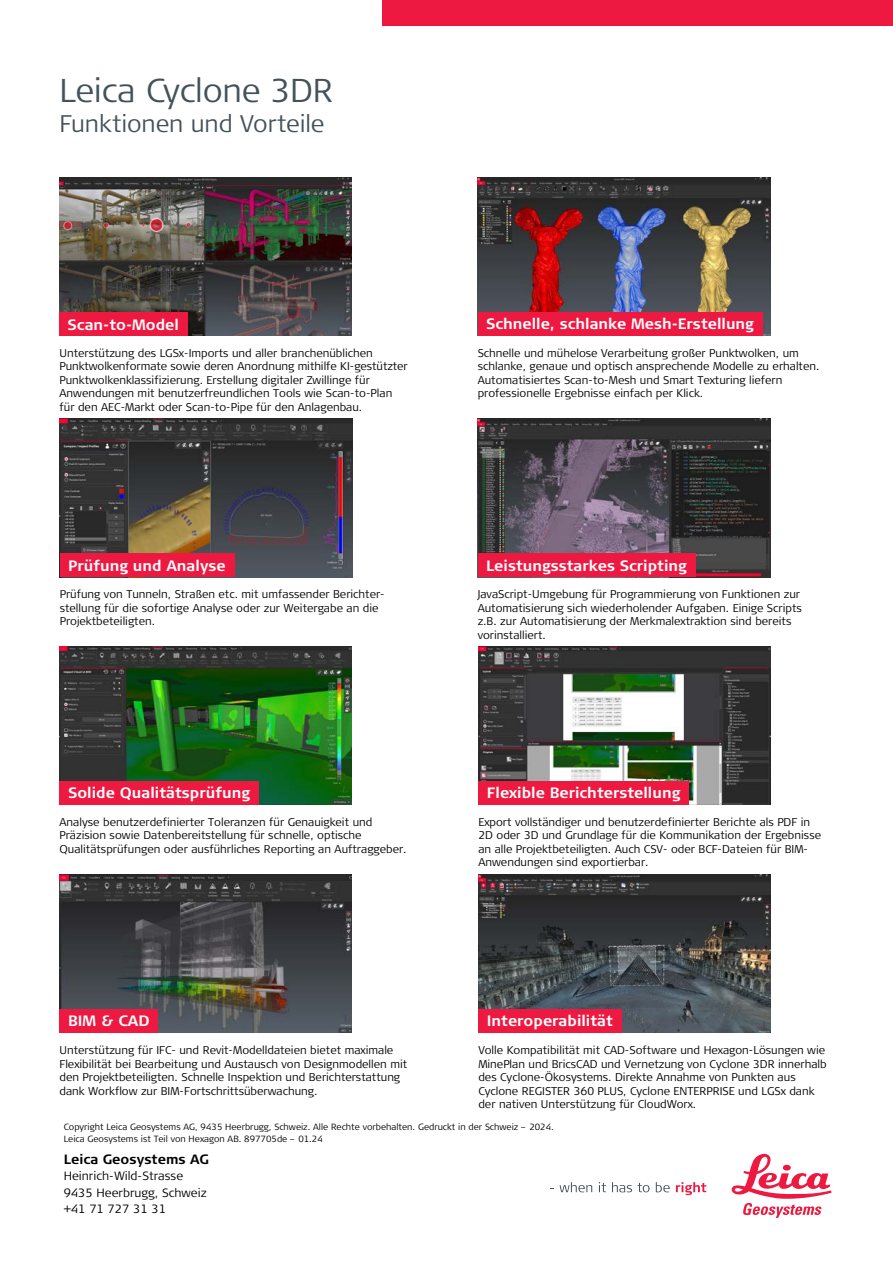
<style>
.page{position:relative;width:893px;height:1263px;background:#fff}
.page>*{position:absolute;margin:0;border:0;box-sizing:border-box;transform-origin:0 0}
.t1{font:300 33px "Signa Column";letter-spacing:-.005em;color:#43525a}
.t2{font:300 24px "Signa Column";letter-spacing:-.005em;color:#43525a}
.t3{font:700 15px "Signa Column";color:#fff}
.t4{font:700 13.5px "Signa Column";color:#000}
.t5{font:300 12px/16.5px "Signa Column";color:#000}
.t6{font:300 11.25px/13.5px "Signa Column";color:#000}
.t7{font:300 9px/12px "Signa Column";color:#000}
</style>
<div class="page">
<svg style="left:559px;top:1182px;width:33px;height:10px"></svg>
<svg style="left:599px;top:1182px;width:7px;height:10px"></svg>
<svg style="left:612px;top:1182px;width:37px;height:10px"></svg>
<svg style="left:656px;top:1182px;width:14px;height:10px"></svg>
<svg style="left:676px;top:1182px;width:30px;height:13px"></svg>
<svg style="left:732px;top:1153px;width:99px;height:65px"></svg>
<div style="left:383px;top:0;width:510px;height:26px;background:#ed1941"></div>
<img style="left:60px;top:419px;width:292px;height:158px">
<div style="left:60px;top:553px;width:174px;height:24px;background:#ed1941"></div>
<img style="left:478px;top:177px;width:292px;height:159px">
<div style="left:478px;top:312px;width:284px;height:24px;background:#ed1941"></div>
<img style="left:478px;top:419px;width:292px;height:158px">
<div style="left:478px;top:553px;width:217px;height:24px;background:#ed1941"></div>
<img style="left:60px;top:177px;width:292px;height:159px">
<div style="left:59px;top:312px;width:128px;height:24px;background:#ed1941"></div>
<img style="left:478px;top:646px;width:293px;height:158px">
<div style="left:478px;top:780px;width:211px;height:24px;background:#ed1941"></div>
<img style="left:478px;top:874px;width:293px;height:159px">
<div style="left:478px;top:1009px;width:143px;height:24px;background:#ed1941"></div>
<img style="left:60px;top:874px;width:292px;height:159px">
<div style="left:60px;top:1009px;width:98px;height:24px;background:#ed1941"></div>
<img style="left:60px;top:646px;width:292px;height:158px">
<div style="left:60px;top:780px;width:199px;height:24px;background:#ed1941"></div>
<h1 class="t1" style="left:60px;top:70px;width:275px">Leica Cyclone 3DR</h1>
<h2 class="t2" style="left:60px;top:109px;width:266px">Funktionen und Vorteile</h2>
<h3 class="t3" style="left:68px;top:315px;width:113px">Scan-to-Model</h3>
<h3 class="t3" style="left:486px;top:314px;width:269px">Schnelle, schlanke Mesh-Erstellung</h3>
<p class="t6" style="left:60px;top:346px;width:350px">Unterstützung des LGSx-Imports und aller branchenüblichen Punktwolkenformate sowie deren Anordnung mithilfe KI-gestützter Punktwolkenklassifizierung. Erstellung digitaler Zwillinge für Anwendungen mit benutzerfreundlichen Tools wie Scan-to-Plan für den AEC-Markt oder Scan-to-Pipe für den Anlagenbau.</p>
<p class="t6" style="left:478px;top:346px;width:343px">Schnelle und mühelose Verarbeitung großer Punktwolken, um schlanke, genaue und optisch ansprechende Modelle zu erhalten.<br>Automatisiertes Scan-to-Mesh und Smart Texturing liefern professionelle Ergebnisse einfach per Klick.</p>
<h3 class="t3" style="left:68px;top:556px;width:159px">Prüfung und Analyse</h3>
<h3 class="t3" style="left:486px;top:556px;width:202px">Leistungsstarkes Scripting</h3>
<p class="t6" style="left:60px;top:588px;width:327px">Prüfung von Tunneln, Straßen etc. mit umfassender Berichter&shy;stellung für die sofortige Analyse oder zur Weitergabe an die<br>Projektbeteiligten.</p>
<p class="t6" style="left:478px;top:588px;width:326px">JavaScript-Umgebung für Programmierung von Funktionen zur Automatisierung sich wiederholender Aufgaben. Einige Scripts z.B. zur Automatisierung der Merkmalextraktion sind bereits vorinstalliert.</p>
<h3 class="t3" style="left:68px;top:783px;width:184px">Solide Qualitätsprüfung</h3>
<h3 class="t3" style="left:487px;top:783px;width:195px">Flexible Berichterstellung</h3>
<p class="t6" style="left:60px;top:815px;width:349px">Analyse benutzerdefinierter Toleranzen für Genauigkeit und<br>Präzision sowie Datenbereitstellung für schnelle, optische<br>Qualitätsprüfungen oder ausführliches Reporting an Auftraggeber.</p>
<p class="t6" style="left:478px;top:815px;width:344px">Export vollständiger und benutzerdefinierter Berichte als PDF in 2D oder 3D und Grundlage für die Kommunikation der Ergebnisse an alle Projektbeteiligten. Auch CSV- oder BCF-Dateien für BIM-Anwendungen sind exportierbar.</p>
<h3 class="t3" style="left:68px;top:1011px;width:83px">BIM &amp; CAD</h3>
<h3 class="t3" style="left:487px;top:1011px;width:128px">Interoperabilität</h3>
<p class="t6" style="left:60px;top:1044px;width:349px">Unterstützung für IFC- und Revit-Modelldateien bietet maximale Flexibilität bei Bearbeitung und Austausch von Designmodellen mit den Projektbeteiligten. Schnelle Inspektion und Berichterstattung dank Workflow zur BIM-Fortschrittsüberwachung.</p>
<p class="t6" style="left:478px;top:1044px;width:350px">Volle Kompatibilität mit CAD-Software und Hexagon-Lösungen wie MinePlan und BricsCAD und Vernetzung von Cyclone 3DR innerhalb des Cyclone-Ökosystems. Direkte Annahme von Punkten aus Cyclone REGISTER 360 PLUS, Cyclone ENTERPRISE und LGSx dank der nativen Unterstützung für CloudWorx.</p>
<p class="t7" style="left:64px;top:1121px;width:492px">Copyright Leica Geosystems AG, 9435 Heerbrugg, Schweiz. Alle Rechte vorbehalten. Gedruckt in der Schweiz – 2024.<br>Leica Geosystems ist Teil von Hexagon AB. 897705de – 01.24</p>
<p class="t4" style="left:64px;top:1150px;width:147px">Leica Geosystems AG</p>
<p class="t5" style="left:64px;top:1168px;width:144px">Heinrich-Wild-Strasse<br>9435 Heerbrugg, Schweiz +41 71 727 31 31</p>
</div>
